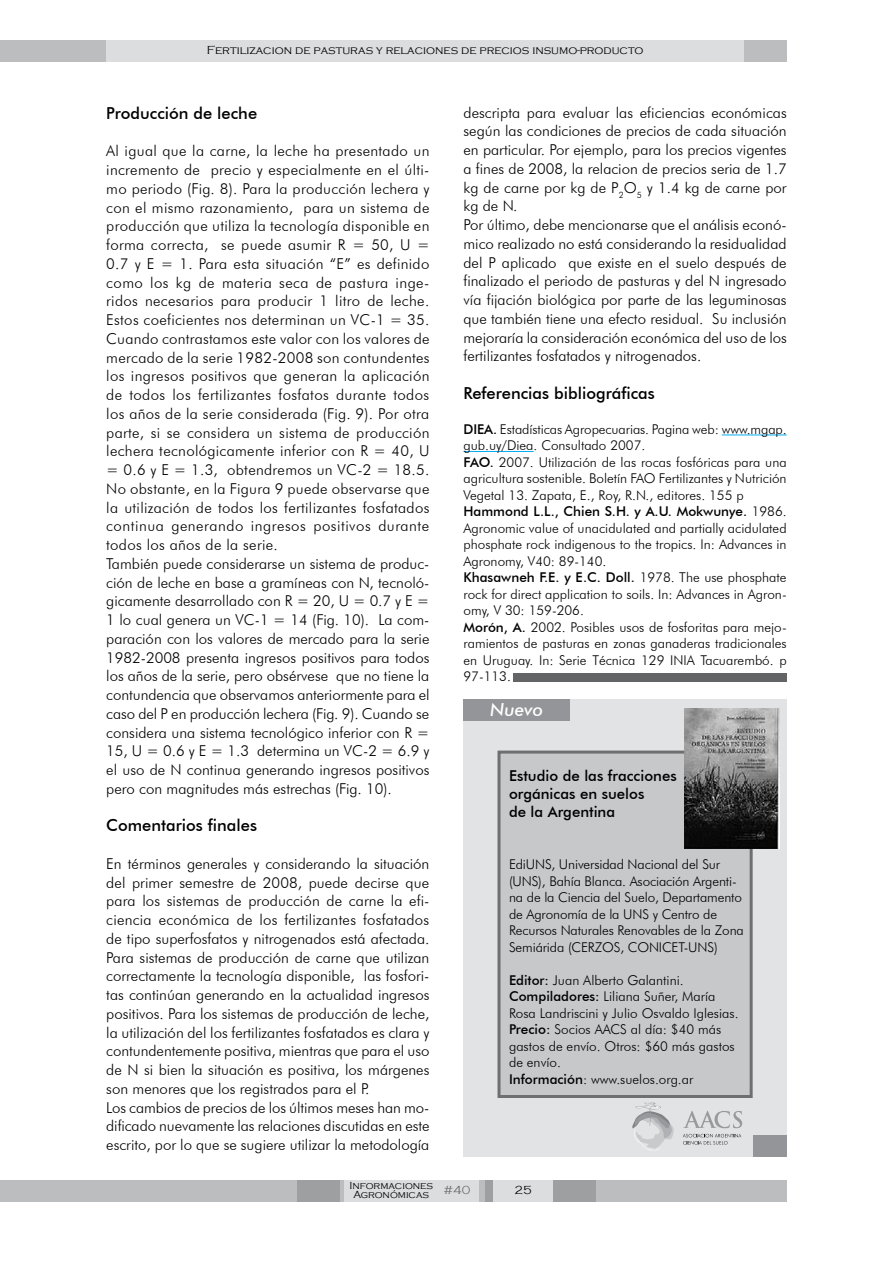
<style>
.page{position:relative;width:893px;height:1263px;background:#fff}
.page>*{position:absolute;margin:0;border:0;box-sizing:border-box;transform-origin:0 0}
.t1{font:italic 500 18px "Futura BT";color:#fff}
.t2{font:500 16.5px "Futura BT";color:#000}
.t3{font:300 15px/18.8px "Futura BT";letter-spacing:.02em;color:#000}
.t4{font:300 15px/18.8px "Futura BT";color:#000}
.t5{font:500 15px/18px "Futura BT";color:#000}
.t6{font:300 13.5px/16.5px "Futura BT";color:#000}
.t7{font:300 12px "Copperplate Gothic";color:#000}
.t8{font:300 12px "Copperplate Gothic";color:#636466}
.t9{font:300 10.5px/9px "Copperplate Gothic";color:#000;text-align:center}
.s1{font-weight:500}
</style>
<div class="page">
<div style="left:744px;top:40px;width:43px;height:22px;background:#bcbdbf"></div>
<div style="left:0;top:40px;width:106px;height:22px;background:#bcbdbf"></div>
<div style="left:106px;top:40px;width:638px;height:22px;background:#dcddde"></div>
<div style="left:0;top:1180px;width:787px;height:21px;background:#bcbdbf"></div>
<div style="left:298px;top:1180px;width:42px;height:21px;background:#9d9fa1"></div>
<div style="left:485px;top:1180px;width:8px;height:21px;background:#9d9fa1"></div>
<div style="left:553px;top:1180px;width:42px;height:21px;background:#9d9fa1"></div>
<div style="left:493px;top:1180px;width:60px;height:21px;background:#dcddde"></div>
<div style="left:436px;top:1180px;width:42px;height:21px;background:#dcddde"></div>
<div style="left:344px;top:1180px;width:94px;height:21px;background:#dcddde"></div>
<hr style="left:722px;top:435px;width:65px;height:1px;background:#00adef">
<hr style="left:463px;top:451px;width:71px;height:1px;background:#00adef">
<div style="left:513px;top:673px;width:274px;height:8px;background:#636466"></div>
<div style="left:463px;top:699px;width:324px;height:458px;background:#e2e3e4"></div>
<div style="left:499px;top:752px;width:252px;height:344px;background:#c6c8ca"></div>
<div style="left:497px;top:750px;width:256px;height:348px;border:3px solid #6d6f71"></div>
<div style="left:463px;top:699px;width:107px;height:21px;background:#939598"></div>
<img style="left:685px;top:708px;width:94px;height:140px">
<svg style="left:683px;top:1134px;width:58px;height:10px"></svg>
<svg style="left:683px;top:1111px;width:59px;height:17px"></svg>
<svg style="left:632px;top:1102px;width:42px;height:48px"></svg>
<div style="left:753px;top:1135px;width:33px;height:21px;background:#939598"></div>
<p class="t7" style="left:207px;top:44px;width:438px">Fertilizacion de pasturas y relaciones de precios insumo-producto</p>
<p class="t2" style="left:106px;top:103px;width:152px">Producción de leche</p>
<p class="t3" style="left:106px;top:142px;width:325px">Al igual que la carne, la leche ha presentado un incremento de precio y especialmente en el últi&shy;mo periodo (Fig. 8). Para la producción lechera y con el mismo razonamiento, para un sistema de producción que utiliza la tecnología disponible en forma correcta, se puede asumir R = 50, U = 0.7 y E = 1. Para esta situación “E” es definido como los kg de materia seca de pastura inge&shy;ridos necesarios para producir 1 litro de leche.<br>Estos coeficientes nos determinan un VC-1 = 35.<br>Cuando contrastamos este valor con los valores de mercado de la serie 1982-2008 son contundentes los ingresos positivos que generan la aplicación de todos los fertilizantes fosfatos durante todos los años de la serie considerada (Fig. 9). Por otra parte, si se considera un sistema de producción lechera tecnológicamente inferior con R = 40, U = 0.6 y E = 1.3, obtendremos un VC-2 = 18.5.<br>No obstante, en la Figura 9 puede observarse que la utilización de todos los fertilizantes fosfatados continua generando ingresos positivos durante todos los años de la serie.<br>También puede considerarse un sistema de produc&shy;ción de leche en base a gramíneas con N, tecnoló&shy;gicamente desarrollado con R = 20, U = 0.7 y E = 1 lo cual genera un VC-1 = 14 (Fig. 10). La com&shy;paración con los valores de mercado para la serie 1982-2008 presenta ingresos positivos para todos los años de la serie, pero obsérvese que no tiene la contundencia que observamos anteriormente para el caso del P en producción lechera (Fig. 9). Cuando se considera una sistema tecnológico inferior con R = 15, U = 0.6 y E = 1.3 determina un VC-2 = 6.9 y el uso de N continua generando ingresos positivos pero con magnitudes más estrechas (Fig. 10).</p>
<p class="t2" style="left:106px;top:815px;width:152px">Comentarios finales</p>
<p class="t4" style="left:106px;top:854px;width:325px">En términos generales y considerando la situación del primer semestre de 2008, puede decirse que para los sistemas de producción de carne la efi&shy;ciencia económica de los fertilizantes fosfatados de tipo superfosfatos y nitrogenados está afectada.<br>Para sistemas de producción de carne que utilizan correctamente la tecnología disponible, las fosfori&shy;tas continúan generando en la actualidad ingresos positivos. Para los sistemas de producción de leche, la utilización del los fertilizantes fosfatados es clara y contundentemente positiva, mientras que para el uso de N si bien la situación es positiva, los márgenes son menores que los registrados para el P.<br>Los cambios de precios de los últimos meses han mo&shy;dificado nuevamente las relaciones discutidas en este escrito, por lo que se sugiere utilizar la metodología</p>
<p class="t9" style="left:349px;top:1181px;width:85px">Informaciones<br>Agronómicas</p>
<p class="t4" style="left:463px;top:103px;width:325px">descripta para evaluar las eficiencias económicas según las condiciones de precios de cada situación en particular. Por ejemplo, para los precios vigentes a fines de 2008, la relacion de precios seria de 1.7 kg de carne por kg de P<sub>2</sub>O<sub>5</sub> y 1.4 kg de carne por kg de N.<br>Por último, debe mencionarse que el análisis econó&shy;mico realizado no está considerando la residualidad del P aplicado que existe en el suelo después de finalizado el periodo de pasturas y del N ingresado vía fijación biológica por parte de las leguminosas que también tiene una efecto residual. Su inclusión mejoraría la consideración económica del uso de los fertilizantes fosfatados y nitrogenados.</p>
<p class="t2" style="left:463px;top:383px;width:193px">Referencias bibliográficas</p>
<p class="t6" style="left:463px;top:420px;width:325px"><span class="s1">DIEA.</span> Estadísticas Agropecuarias. Pagina web: www.mgap. gub.uy/Diea. Consultado 2007.<br><span class="s1">FAO.</span> 2007. Utilización de las rocas fosfóricas para una agricultura sostenible. Boletín FAO Fertilizantes y Nutrición Vegetal 13. Zapata, E., Roy, R.N., editores. 155 p <span class="s1">Hammond L.L., Chien S.H. y A.U. Mokwunye.</span> 1986.<br>Agronomic value of unacidulated and partially acidulated phosphate rock indigenous to the tropics. In: Advances in Agronomy, V40: 89-140.<br><span class="s1">Khasawneh F.E. y E.C. Doll.</span> 1978. The use phosphate rock for direct application to soils. In: Advances in Agron&shy;omy, V 30: 159-206.<br><span class="s1">Morón, A.</span> 2002. Posibles usos de fosforitas para mejo&shy;ramientos de pasturas en zonas ganaderas tradicionales en Uruguay. In: Serie Técnica 129 INIA Tacuarembó. p 97-113.</p>
<p class="t1" style="left:490px;top:699px;width:54px">Nuevo</p>
<p class="t8" style="left:444px;top:1184px;width:28px">#40</p>
<p class="t5" style="left:509px;top:766px;width:169px">Estudio de las fracciones orgánicas en suelos<br>de la Argentina</p>
<p class="t6" style="left:509px;top:856px;width:236px">EdiUNS, Universidad Nacional del Sur (UNS), Bahía Blanca. Asociación Argenti&shy;na de la Ciencia del Suelo, Departamento de Agronomía de la UNS y Centro de Recursos Naturales Renovables de la Zona Semiárida (CERZOS, CONICET-UNS)</p>
<p class="t6" style="left:509px;top:971px;width:231px"><span class="s1">Editor:</span> Juan Alberto Galantini.<br><span class="s1">Compiladores:</span> Liliana Suñer, María<br>Rosa Landriscini y Julio Osvaldo Iglesias.<br><span class="s1">Precio:</span> Socios AACS al día: $40 más gastos de envío. Otros: $60 más gastos de envío.<br><span class="s1">Información</span>: www.suelos.org.ar</p>
<p class="t7" style="left:514px;top:1184px;width:17px">25</p>
</div>
